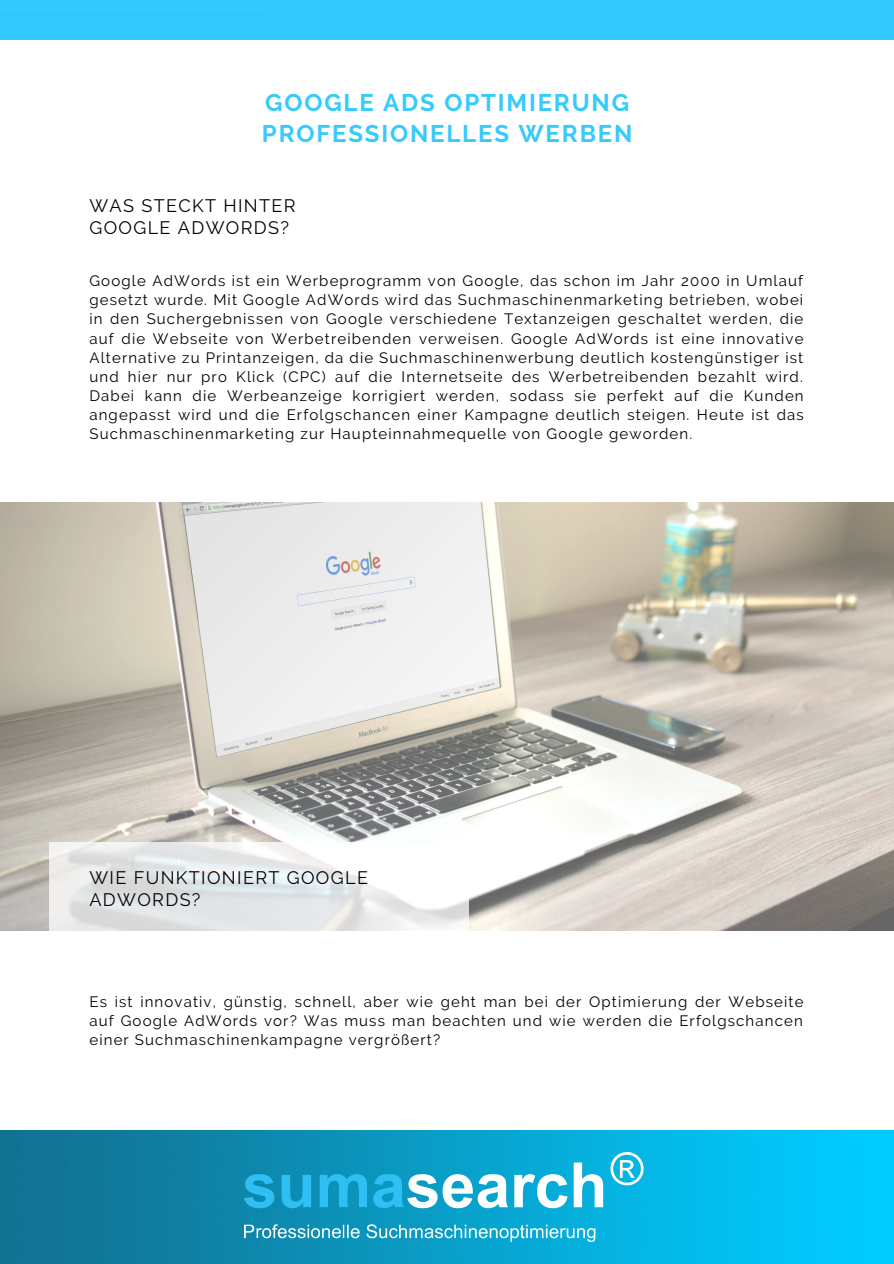
<style>
.page{position:relative;width:894px;height:1264px;background:#fff}
.page>*{position:absolute;margin:0;border:0;box-sizing:border-box;transform-origin:0 0}
.t1{font:700 24px "Raleway";letter-spacing:.075em;color:#37cafc}
.t2{font:18px/22.5px "Raleway";letter-spacing:.075em;color:#000}
.t3{font:15px/19.2px "Raleway";letter-spacing:.075em;color:#000;text-align:justify}
</style>
<div class="page">
<img style="left:0;top:1130px;width:893px;height:133px">
<img style="left:244px;top:1152px;width:405px;height:89px">
<div style="left:0;top:0;width:893px;height:39px;background:#31c8fd"></div>
<img style="left:0;top:503px;width:893px;height:428px">
<svg style="left:49px;top:842px;width:420px;height:89px"></svg>
<h1 class="t1" style="left:265px;top:89px;width:365px">GOOGLE ADS OPTIMIERUNG</h1>
<h1 class="t1" style="left:262px;top:119px;width:372px">PROFESSIONELLES WERBEN</h1>
<p class="t2" style="left:89px;top:194px;width:207px">WAS STECKT HINTER<br>GOOGLE ADWORDS?</p>
<p class="t3" style="left:89px;top:271px;width:715px">Google AdWords ist ein Werbeprogramm von Google, das schon im Jahr 2000 in Umlauf gesetzt wurde. Mit Google AdWords wird das Suchmaschinenmarketing betrieben, wobei in den Suchergebnissen von Google verschiedene Textanzeigen geschaltet werden, die auf die Webseite von Werbetreibenden verweisen. Google AdWords ist eine innovative Alternative zu Printanzeigen, da die Suchmaschinenwerbung deutlich kostengünstiger ist und hier nur pro Klick (CPC) auf die Internetseite des Werbetreibenden bezahlt wird.<br>Dabei kann die Werbeanzeige korrigiert werden, sodass sie perfekt auf die Kunden angepasst wird und die Erfolgschancen einer Kampagne deutlich steigen. Heute ist das Suchmaschinenmarketing zur Haupteinnahmequelle von Google geworden.</p>
<p class="t2" style="left:89px;top:866px;width:280px">WIE FUNKTIONIERT GOOGLE<br>ADWORDS?</p>
<p class="t3" style="left:89px;top:991px;width:715px">Es ist innovativ, günstig, schnell, aber wie geht man bei der Optimierung der Webseite auf Google AdWords vor? Was muss man beachten und wie werden die Erfolgschancen einer Suchmaschinenkampagne vergrößert?</p>
</div>
